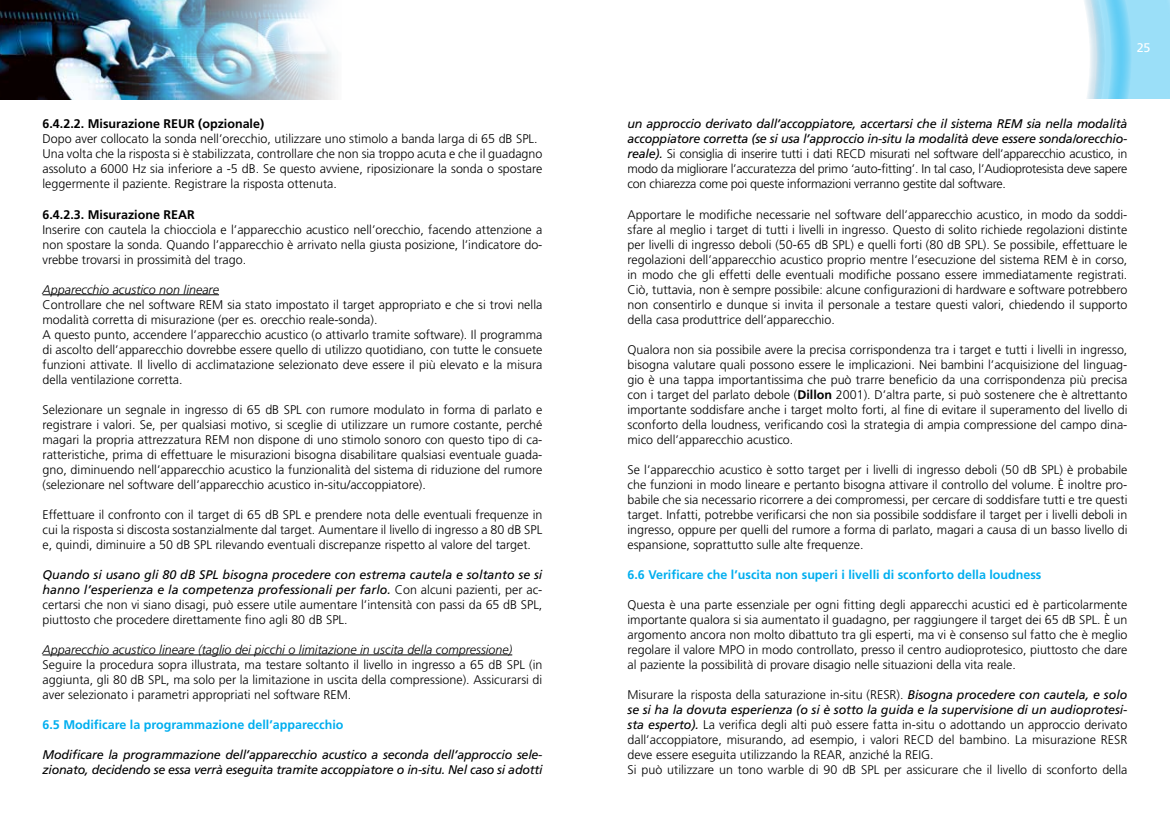
<style>
.page{position:relative;width:1170px;height:833px;background:#fff}
.page>*{position:absolute;margin:0;border:0;box-sizing:border-box;transform-origin:0 0}
.t1{font:300 12.5px/15px "Frutiger";color:#000;text-align:justify}
.t2{font:italic 12.5px/15px "Frutiger";letter-spacing:-.02em;color:#000}
.t3{font:700 12.5px "Frutiger";color:#00aeef}
.t4{font:italic 300 12.5px "Frutiger";color:#000}
.t5{font:700 12.5px "Frutiger";color:#000}
.t6{font:12.5px "Frutiger";color:#fff}
.s1{font-weight:400;font-style:italic}
.s2{font-weight:700}
</style>
<div class="page">
<img style="left:0;top:0;width:335px;height:100px">
<svg style="left:1084px;top:0;width:85px;height:99px;background:#9ddef6"></svg>
<hr style="left:43px;top:294px;width:176px;height:1px;background:#000">
<hr style="left:43px;top:654px;width:469px;height:1px;background:#000">
<p class="t5" style="left:43px;top:117px;width:223px">6.4.2.2. M isurazione REUR (opzionale)</p>
<p class="t1" style="left:43px;top:132px;width:501px;text-align:left">Dopo aver collocato la sonda nell’orecchio, utilizzare uno stimolo a banda larga di 65 dB SPL.<br>Una volta che la risposta si è stabilizzata, controllare che non sia troppo acuta e che il guadagno assoluto a 6000 Hz sia inferiore a -5 dB. Se questo avviene, riposizionare la sonda o spostare leggermente il paziente. Registrare la risposta ottenuta.</p>
<p class="t5" style="left:43px;top:207px;width:145px">6.4.2.3. M isurazione REAR</p>
<p class="t1" style="left:43px;top:222px;width:501px">Inserire con cautela la chiocciola e l’apparecchio acustico nell’orecchio, facendo attenzione a non spostare la sonda. Quando l’apparecchio è arrivato nella giusta posizione, l’indicatore do&shy;vrebbe trovarsi in prossimità del trago.</p>
<p class="t4" style="left:43px;top:282px;width:178px">Apparecchio acustico non lineare</p>
<p class="t1" style="left:43px;top:297px;width:501px;text-align:left">Controllare che nel software REM sia stato impostato il target appropriato e che si trovi nella modalità corretta di misurazione (per es. orecchio reale-sonda).<br>A questo punto, accendere l’apparecchio acustico (o attivarlo tramite software). Il programma di ascolto dell’apparecchio dovrebbe essere quello di utilizzo quotidiano, con tutte le consuete funzioni attivate. Il livello di acclimatazione selezionato deve essere il più elevato e la misura della ventilazione corretta.</p>
<p class="t1" style="left:43px;top:402px;width:501px">Selezionare un segnale in ingresso di 65 dB SPL con rumore modulato in forma di parlato e registrare i valori. Se, per qualsiasi motivo, si sceglie di utilizzare un rumore costante, perché magari la propria attrezzatura REM non dispone di uno stimolo sonoro con questo tipo di ca&shy;ratteristiche, prima di effettuare le misurazioni bisogna disabilitare qualsiasi eventuale guada&shy;gno, diminuendo nell’apparecchio acustico la funzionalità del sistema di riduzione del rumore (selezionare nel software dell’apparecchio acustico in-situ/accoppiatore).</p>
<p class="t1" style="left:43px;top:507px;width:501px">Effettuare il confronto con il target di 65 dB SPL e prendere nota delle eventuali frequenze in cui la risposta si discosta sostanzialmente dal target. Aumentare il livello di ingresso a 80 dB SPL e, quindi, diminuire a 50 dB SPL rilevando eventuali discrepanze rispetto al valore del target.</p>
<p class="t1" style="left:43px;top:567px;width:501px"><span class="s1">Quando si usano gli 80 dB SPL bisogna procedere con estrema cautela e soltanto se si hanno l’esperienza e la competenza professionali per farlo.</span> Con alcuni pazienti, per ac&shy;certarsi che non vi siano disagi, può essere utile aumentare l’intensità con passi da 65 dB SPL, piuttosto che procedere direttamente fino agli 80 dB SPL.</p>
<p class="t4" style="left:43px;top:642px;width:471px">Apparecchio acustico lineare (taglio dei picchi o limitazione in uscita della compressione)</p>
<p class="t1" style="left:43px;top:657px;width:501px">Seguire la procedura sopra illustrata, ma testare soltanto il livello in ingresso a 65 dB SPL (in aggiunta, gli 80 dB SPL, ma solo per la limitazione in uscita della compressione). Assicurarsi di aver selezionato i parametri appropriati nel software REM.</p>
<p class="t3" style="left:43px;top:717px;width:302px">6.5 Modificare la programmazione dell’apparecchio</p>
<p class="t2" style="left:43px;top:747px;width:501px">Modificare la programmazione dell’apparecchio acustico a seconda dell’approccio sele&shy;zionato, decidendo se essa verrà eseguita tramite accoppiatore o in-situ. Nel caso si adotti</p>
<p class="t6" style="left:1136px;top:41px;width:15px">25</p>
<p class="t1" style="left:627px;top:117px;width:501px"><span class="s1">un approccio derivato dall’accoppiatore, accertarsi che il sistema REM sia nella modalità accoppiatore corretta (se si usa l’approccio in-situ la modalità deve essere sonda/orecchio&shy;reale).</span> Si consiglia di inserire tutti i dati RECD misurati nel software dell’apparecchio acustico, in modo da migliorare l’accuratezza del primo ‘auto-fitting’. In tal caso, l’Audioprotesista deve sapere con chiarezza come poi queste informazioni verranno gestite dal software.</p>
<p class="t1" style="left:627px;top:207px;width:501px">Apportare le modifiche necessarie nel software dell’apparecchio acustico, in modo da soddi&shy;sfare al meglio i target di tutti i livelli in ingresso. Questo di solito richiede regolazioni distinte per livelli di ingresso deboli (50-65 dB SPL) e quelli forti (80 dB SPL). Se possibile, effettuare le regolazioni dell’apparecchio acustico proprio mentre l’esecuzione del sistema REM è in corso, in modo che gli effetti delle eventuali modifiche possano essere immediatamente registrati.<br>Ciò, tuttavia, non è sempre possibile: alcune configurazioni di hardware e software potrebbero non consentirlo e dunque si invita il personale a testare questi valori, chiedendo il supporto della casa produttrice dell’apparecchio.</p>
<p class="t1" style="left:627px;top:342px;width:501px">Qualora non sia possibile avere la precisa corrispondenza tra i target e tutti i livelli in ingresso, bisogna valutare quali possono essere le implicazioni. Nei bambini l’acquisizione del linguag&shy;gio è una tappa importantissima che può trarre beneficio da una corrispondenza più precisa con i target del parlato debole (<span class="s2">Dillon</span> 2001). D’altra parte, si può sostenere che è altrettanto importante soddisfare anche i target molto forti, al fine di evitare il superamento del livello di sconforto della loudness, verificando così la strategia di ampia compressione del campo dina&shy;mico dell’apparecchio acustico.</p>
<p class="t1" style="left:627px;top:462px;width:501px">Se l’apparecchio acustico è sotto target per i livelli di ingresso deboli (50 dB SPL) è probabile che funzioni in modo lineare e pertanto bisogna attivare il controllo del volume. È inoltre pro&shy;babile che sia necessario ricorrere a dei compromessi, per cercare di soddisfare tutti e tre questi target. Infatti, potrebbe verificarsi che non sia possibile soddisfare il target per i livelli deboli in ingresso, oppure per quelli del rumore a forma di parlato, magari a causa di un basso livello di espansione, soprattutto sulle alte frequenze.</p>
<p class="t3" style="left:627px;top:567px;width:415px">6.6 Verificare che l’uscita non superi i livelli di sconforto della loudness</p>
<p class="t1" style="left:627px;top:597px;width:501px">Questa è una parte essenziale per ogni fitting degli apparecchi acustici ed è particolarmente importante qualora si sia aumentato il guadagno, per raggiungere il target dei 65 dB SPL. È un argomento ancora non molto dibattuto tra gli esperti, ma vi è consenso sul fatto che è meglio regolare il valore MPO in modo controllato, presso il centro audioprotesico, piuttosto che dare al paziente la possibilità di provare disagio nelle situazioni della vita reale.</p>
<p class="t1" style="left:627px;top:687px;width:501px;text-align:left">Misurare la risposta della saturazione in-situ (RESR). <span class="s1">Bisogna procedere con cautela, e solo se si ha la dovuta esperienza (o si è sotto la guida e la supervisione di un audioprotesi&shy;sta esperto).</span> La verifica degli alti può essere fatta in-situ o adottando un approccio derivato dall’accoppiatore, misurando, ad esempio, i valori RECD del bambino. La misurazione RESR deve essere eseguita utilizzando la REAR, anziché la REIG.<br>Si può utilizzare un tono warble di 90 dB SPL per assicurare che il livello di sconforto della</p>
</div>
